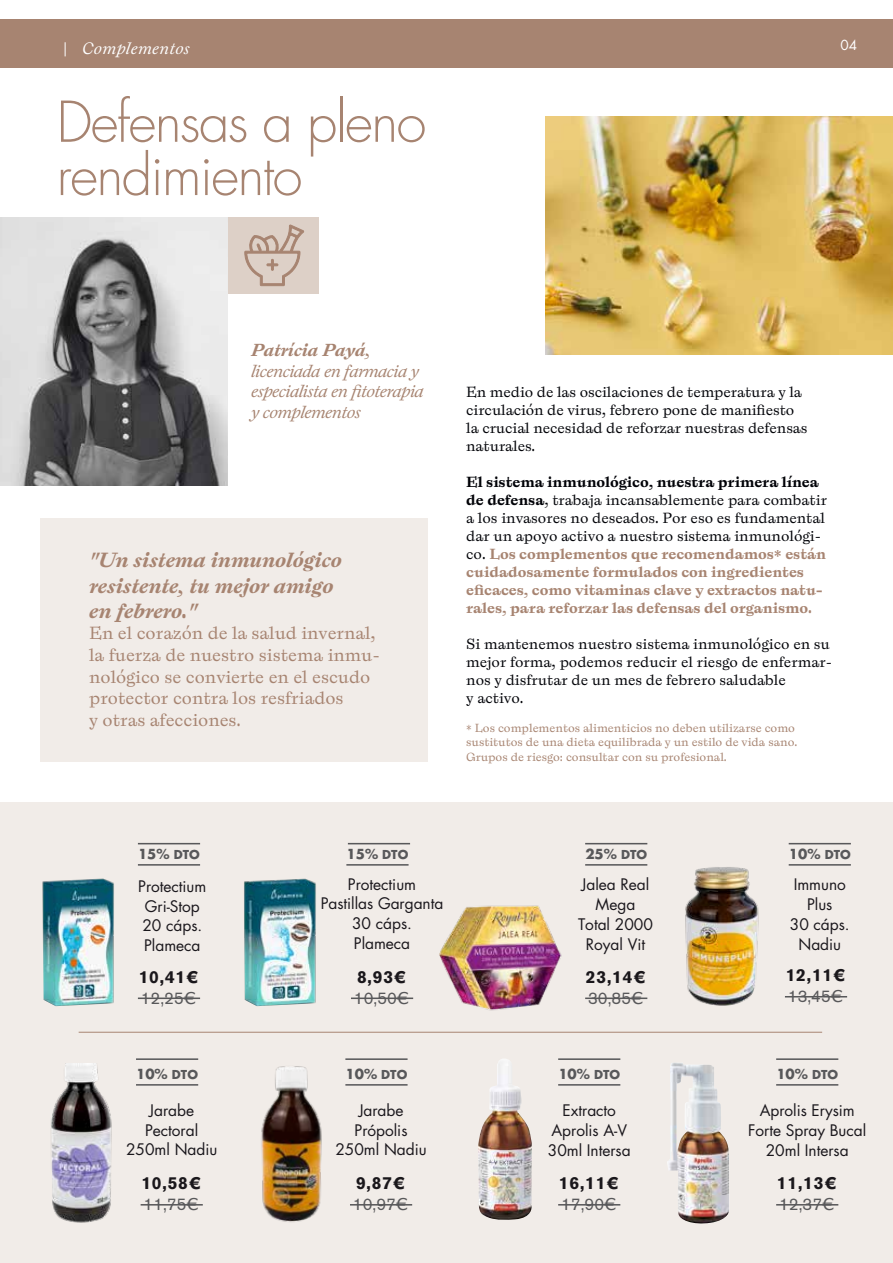
<style>
.page{position:relative;width:893px;height:1263px;background:#fff}
.page>*{position:absolute;margin:0;border:0;box-sizing:border-box;transform-origin:0 0}
.t1{font:300 54.75px/53.2px "Futura Std";letter-spacing:-.03em;color:#a78471}
.t2{font:italic 700 21px/25.2px "Laica B";color:#a78471}
.t3{font:18px/21.6px "Laica A";color:#a78471}
.t4{font:italic 17.7px/20.5px "Laica A";letter-spacing:-.035em;color:#a78471}
.t5{font:italic 700 17.7px "Laica B";color:#a78471}
.t6{font:700 17.25px "Akzidenz Grotesk BQ";letter-spacing:.05em;color:#1a171b}
.t7{font:16.8px "Akzidenz Grotesk BQ";color:#58585a}
.t8{font:italic 16.8px "Laica A";letter-spacing:.02em;color:#fff}
.t9{font:15.45px/19.8px "Futura Std";color:#1a171c;text-align:center}
.t10{font:15px/18px "Laica A";color:#000207}
.t11{font:700 15px/18px "Laica B";color:#a78471}
.t12{font:700 15px "Laica B";color:#000207}
.t13{font:700 13.5px "Futura Std";color:#58585a}
.t14{font:13.5px "Futura Std";color:#fff}
.t15{font:12px/14.4px "Laica A";color:#a78471}
.s1{font-family:"Laica A";font-weight:400}
.s2{font-family:"Laica B";font-weight:700}
.s3{font-family:"Laica A";font-weight:400;color:#000207}
.s4{font-size:12px}
</style>
<div class="page">
<div style="left:157px;top:217px;width:162px;height:77px;background:#ddd0c7"></div>
<div style="left:40px;top:518px;width:388px;height:243px;background:#f1ece8"></div>
<img style="left:0;top:217px;width:228px;height:268px">
<div style="left:0;top:20px;width:893px;height:48px;background:#a78471"></div>
<svg style="left:65px;top:42px;width:1px;height:14px"></svg>
<img style="left:545px;top:117px;width:348px;height:238px">
<div style="left:0;top:802px;width:893px;height:461px;background:#f1ece8"></div>
<hr style="left:585px;top:997px;width:62px;height:2px;background:#58585a">
<hr style="left:351px;top:997px;width:62px;height:2px;background:#58585a">
<hr style="left:138px;top:997px;width:62px;height:2px;background:#58585a">
<hr style="left:138px;top:864px;width:62px;height:2px;background:#58585a">
<hr style="left:138px;top:843px;width:62px;height:1px;background:#58585a">
<hr style="left:79px;top:1032px;width:743px;height:1px;background:#a78471">
<hr style="left:346px;top:864px;width:63px;height:2px;background:#58585a">
<hr style="left:348px;top:843px;width:62px;height:1px;background:#58585a">
<hr style="left:585px;top:864px;width:62px;height:2px;background:#58585a">
<hr style="left:585px;top:843px;width:62px;height:1px;background:#58585a">
<hr style="left:785px;top:996px;width:62px;height:1px;background:#58585a">
<hr style="left:789px;top:864px;width:62px;height:2px;background:#58585a">
<hr style="left:789px;top:843px;width:62px;height:1px;background:#58585a">
<hr style="left:558px;top:1204px;width:62px;height:1px;background:#58585a">
<hr style="left:350px;top:1204px;width:62px;height:1px;background:#58585a">
<hr style="left:345px;top:1084px;width:63px;height:1px;background:#58585a">
<hr style="left:345px;top:1058px;width:63px;height:2px;background:#58585a">
<hr style="left:558px;top:1084px;width:62px;height:1px;background:#58585a">
<hr style="left:558px;top:1058px;width:62px;height:2px;background:#58585a">
<img style="left:261px;top:1066px;width:61px;height:156px">
<hr style="left:141px;top:1204px;width:62px;height:1px;background:#58585a">
<hr style="left:136px;top:1084px;width:62px;height:1px;background:#58585a">
<hr style="left:136px;top:1058px;width:62px;height:2px;background:#58585a">
<img style="left:51px;top:1064px;width:61px;height:159px">
<hr style="left:776px;top:1204px;width:62px;height:1px;background:#58585a">
<hr style="left:776px;top:1084px;width:62px;height:1px;background:#58585a">
<hr style="left:776px;top:1058px;width:62px;height:2px;background:#58585a">
<svg style="left:244px;top:224px;width:60px;height:62px"></svg>
<img style="left:478px;top:1059px;width:54px;height:161px">
<img style="left:667px;top:1063px;width:62px;height:161px">
<img style="left:42px;top:878px;width:72px;height:128px">
<img style="left:244px;top:878px;width:72px;height:128px">
<img style="left:641px;top:864px;width:164px;height:142px">
<img style="left:412px;top:905px;width:172px;height:128px">
<p class="t8" style="left:82px;top:37px;width:109px">Complementos</p>
<p class="t14" style="left:840px;top:37px;width:18px">04</p>
<h1 class="t1" style="left:57px;top:97px;width:371px">Defensas a pleno rendimiento</h1>
<p class="t5" style="left:251px;top:338px;width:121px">Patrícia Payá<span class="s1">,</span></p>
<p class="t4" style="left:251px;top:360px;width:174px">licenciada en farmacia y especialista en fitoterapia y complementos</p>
<h2 class="t2" style="left:89px;top:547px;width:254px">"Un sistema inmunológico resistente, tu mejor amigo en febrero."</h2>
<p class="t3" style="left:89px;top:622px;width:292px">En el corazón de la salud invernal, la fuerza de nuestro sistema inmu&shy;nológico se convierte en el escudo protector contra los resfriados<br>y otras afecciones.</p>
<p class="t10" style="left:466px;top:383px;width:343px">En medio de las oscilaciones de temperatura y la circulación de virus, febrero pone de manifiesto la crucial necesidad de reforzar nuestras defensas naturales.</p>
<p class="t12" style="left:466px;top:471px;width:354px">El sistema inmunológico, nuestra primera línea</p>
<p class="t10" style="left:466px;top:491px;width:362px"><span class="s2">de defensa</span>, trabaja incansablemente para combatir a los invasores no deseados. Por eso es fundamental dar un apoyo activo a nuestro sistema inmunológi-</p>
<p class="t11" style="left:466px;top:545px;width:361px"><span class="s3">co.</span> Los complementos que recomendamos* están cuidadosamente formulados con ingredientes eficaces, como vitaminas clave y extractos natu&shy;rales, para reforzar las defensas del organismo.</p>
<p class="t10" style="left:466px;top:635px;width:367px">Si mantenemos nuestro sistema inmunológico en su mejor forma, podemos reducir el riesgo de enfermar&shy;nos y disfrutar de un mes de febrero saludable<br>y activo.</p>
<p class="t15" style="left:466px;top:720px;width:333px">* Los complementos alimenticios no deben utilizarse como sustitutos de una dieta equilibrada y un estilo de vida sano.<br>Grupos de riesgo: consultar con su profesional.</p>
<p class="t13" style="left:138px;top:845px;width:63px">15% <span class="s4">DTO</span></p>
<p class="t13" style="left:346px;top:845px;width:63px">15% <span class="s4">DTO</span></p>
<p class="t13" style="left:585px;top:845px;width:63px">25% <span class="s4">DTO</span></p>
<p class="t9" style="left:138px;top:876px;width:70px;text-align:left">Protectium<br>Gri-Stop<br>20 cáps.<br>Plameca</p>
<p class="t9" style="left:321px;top:874px;width:124px">Protectium<br>Pastillas Garganta<br>30 cáps.<br>Plameca</p>
<p class="t6" style="left:139px;top:967px;width:61px">10,41€</p>
<p class="t7" style="left:141px;top:988px;width:56px">12,25€</p>
<p class="t6" style="left:357px;top:967px;width:51px">8,93€</p>
<p class="t7" style="left:354px;top:988px;width:56px">10,50€</p>
<p class="t9" style="left:578px;top:875px;width:76px">Jalea Real<br>Mega<br>Total 2000<br>Royal Vit</p>
<p class="t6" style="left:586px;top:967px;width:61px">23,14€</p>
<p class="t7" style="left:588px;top:988px;width:56px">30,85€</p>
<p class="t13" style="left:136px;top:1065px;width:63px">10% <span class="s4">DTO</span></p>
<p class="t9" style="left:126px;top:1100px;width:93px">Jarabe<br>Pectoral<br>250ml Nadiu</p>
<p class="t6" style="left:141px;top:1173px;width:61px">10,58€</p>
<p class="t7" style="left:144px;top:1194px;width:56px">11,75€</p>
<p class="t13" style="left:345px;top:1065px;width:63px">10% <span class="s4">DTO</span></p>
<p class="t13" style="left:558px;top:1065px;width:63px">10% <span class="s4">DTO</span></p>
<p class="t9" style="left:335px;top:1100px;width:93px">Jarabe<br>Própolis<br>250ml Nadiu</p>
<p class="t6" style="left:356px;top:1173px;width:51px">9,87€</p>
<p class="t7" style="left:353px;top:1194px;width:56px">10,97€</p>
<p class="t9" style="left:548px;top:1101px;width:84px">Extracto<br>Aprolis A-V<br>30ml Intersa</p>
<p class="t6" style="left:559px;top:1173px;width:61px">16,11€</p>
<p class="t7" style="left:561px;top:1194px;width:56px">17,90€</p>
<p class="t13" style="left:789px;top:845px;width:63px">10% <span class="s4">DTO</span></p>
<p class="t9" style="left:790px;top:875px;width:61px">Immuno<br>Plus<br>30 cáps.<br>Nadiu</p>
<p class="t6" style="left:786px;top:965px;width:61px">12,11€</p>
<p class="t7" style="left:788px;top:986px;width:56px">13,45€</p>
<p class="t13" style="left:776px;top:1065px;width:63px">10% <span class="s4">DTO</span></p>
<p class="t9" style="left:748px;top:1101px;width:120px">Aprolis Erysim<br>Forte Spray Bucal<br>20ml Intersa</p>
<p class="t6" style="left:777px;top:1173px;width:61px">11,13€</p>
<p class="t7" style="left:779px;top:1194px;width:56px">12,37€</p>
</div>
